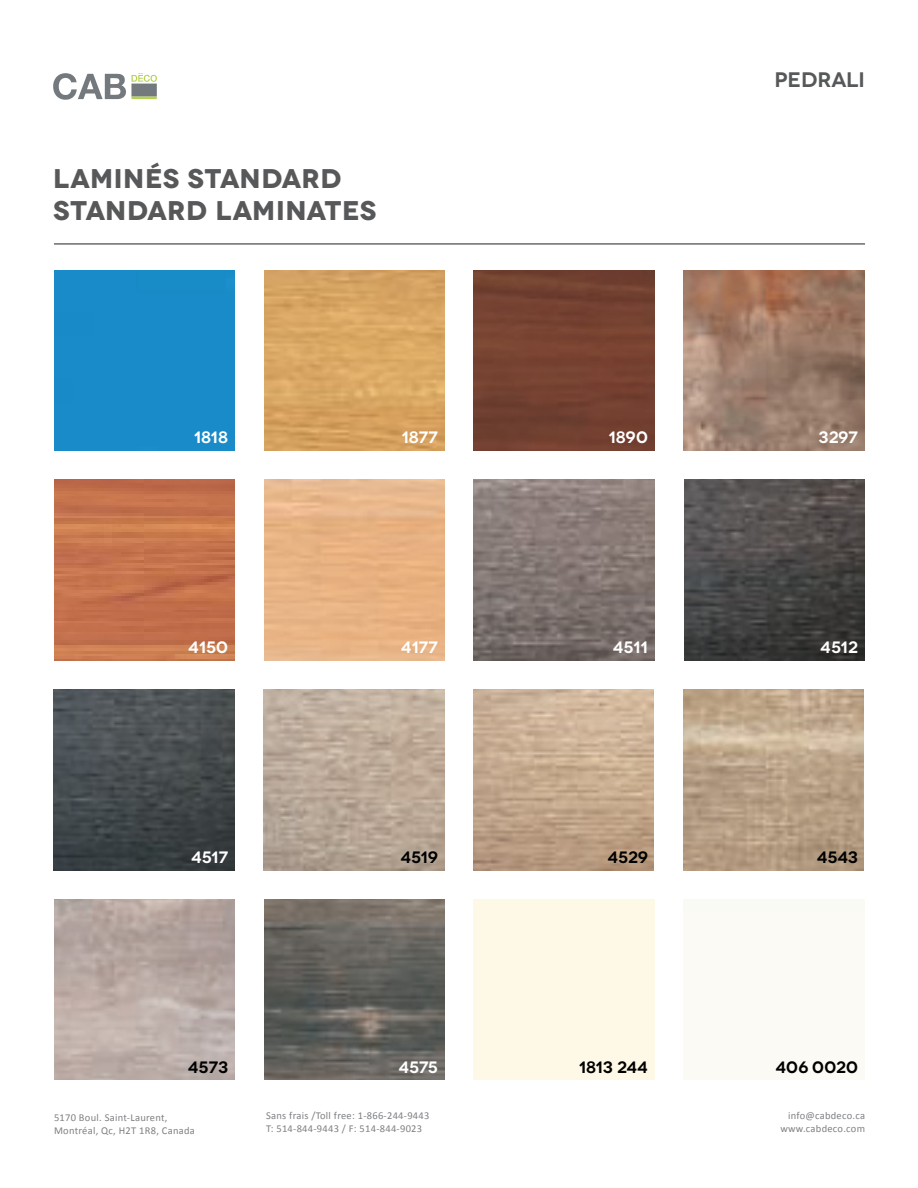
<style>
.page{position:relative;width:918px;height:1188px;background:#fff}
.page>*{position:absolute;margin:0;border:0;box-sizing:border-box;transform-origin:0 0}
.t1{font:700 27px "Novecentowide";letter-spacing:.015em;color:#57585a}
.t2{font:600 21px "Novecentowide";letter-spacing:-.005em;color:#57585a}
.t3{font:600 16.5px "Novecentowide";color:#fff}
.t4{font:600 16.5px "Novecentowide";color:#000}
.t5{font:10.5px "Calibri";letter-spacing:.025em;color:#7f8084}
</style>
<div class="page">
<div style="left:54px;top:270px;width:180px;height:180px;background:#198bc8"></div>
<img style="left:264px;top:270px;width:180px;height:180px">
<img style="left:474px;top:270px;width:180px;height:180px">
<img style="left:684px;top:270px;width:180px;height:180px">
<img style="left:54px;top:480px;width:180px;height:180px">
<img style="left:474px;top:480px;width:180px;height:180px">
<img style="left:684px;top:480px;width:180px;height:180px">
<img style="left:54px;top:690px;width:180px;height:180px">
<img style="left:474px;top:690px;width:180px;height:180px">
<img style="left:684px;top:690px;width:180px;height:180px">
<img style="left:264px;top:900px;width:180px;height:180px">
<svg style="left:53px;top:73px;width:104px;height:27px"></svg>
<hr style="left:54px;top:244px;width:811px;height:1px;background:#231f20">
<p class="t1" style="left:53px;top:162px;width:290px">LAMINÉS STANDARD</p>
<p class="t1" style="left:53px;top:194px;width:325px">STANDARD LAMINATES</p>
<p class="t2" style="left:775px;top:67px;width:92px">PEDRALI</p>
<p class="t3" style="left:194px;top:427px;width:36px">1818</p>
<p class="t3" style="left:401px;top:427px;width:38px">1877</p>
<p class="t3" style="left:608px;top:427px;width:41px">1890</p>
<p class="t3" style="left:819px;top:427px;width:41px">3297</p>
<p class="t3" style="left:188px;top:637px;width:41px">4150</p>
<p class="t3" style="left:401px;top:637px;width:39px">4177</p>
<p class="t3" style="left:613px;top:637px;width:37px">4511</p>
<p class="t3" style="left:820px;top:637px;width:39px">4512</p>
<p class="t3" style="left:191px;top:847px;width:39px">4517</p>
<p class="t4" style="left:400px;top:847px;width:39px">4519</p>
<p class="t4" style="left:607px;top:847px;width:42px">4529</p>
<p class="t4" style="left:817px;top:847px;width:43px">4543</p>
<p class="t4" style="left:188px;top:1057px;width:42px">4573</p>
<p class="t3" style="left:398px;top:1057px;width:41px">4575</p>
<p class="t4" style="left:579px;top:1057px;width:71px">1813 244</p>
<p class="t4" style="left:776px;top:1057px;width:84px">406 0020</p>
<p class="t5" style="left:54px;top:1111px;width:115px">5170 Boul. Saint-Laurent,</p>
<p class="t5" style="left:54px;top:1124px;width:142px">Montréal, Qc, H2T 1R8, Canada</p>
<p class="t5" style="left:266px;top:1109px;width:165px">Sans frais /Toll free: 1-866-244-9443</p>
<p class="t5" style="left:266px;top:1122px;width:158px">T: 514-844-9443 / F: 514-844-9023</p>
<p class="t5" style="left:788px;top:1109px;width:78px">info@cabdeco.ca</p>
<p class="t5" style="left:780px;top:1121px;width:86px">www.cabdeco.com</p>
</div>
